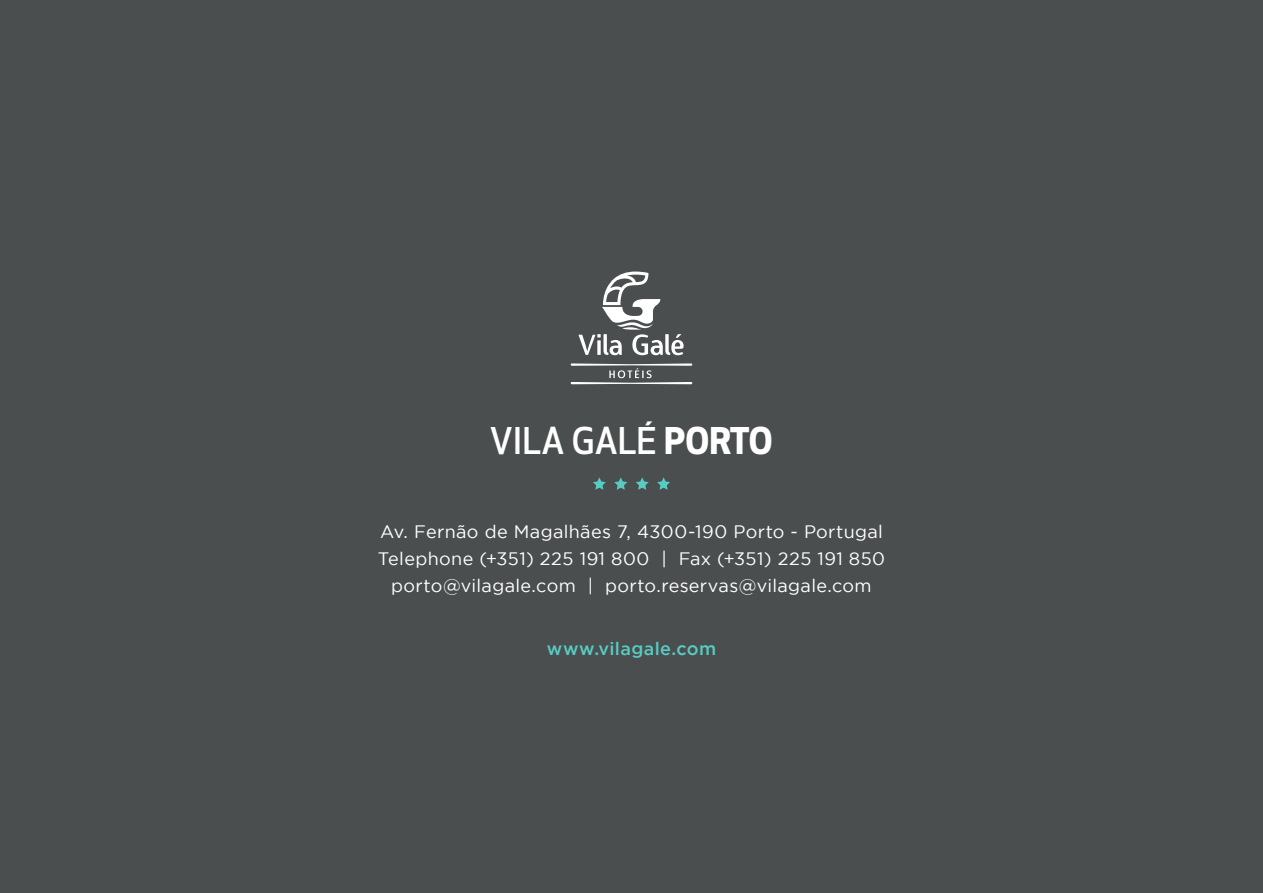
<style>
.page{position:relative;width:1263px;height:893px;background:#4a4e4f}
.page>*{position:absolute;margin:0;border:0;box-sizing:border-box;transform-origin:0 0}
.t1{font:500 36px "Apex New";color:#fff}
.t2{font:18px/27px "Gotham";letter-spacing:.02em;color:#fff;text-align:center}
.t3{font:500 18px "Gotham";letter-spacing:.02em;color:#58ccc2}
.s1{font-weight:700}
</style>
<div class="page">
<svg style="left:578px;top:272px;width:106px;height:83px"></svg>
<svg style="left:570px;top:363px;width:123px;height:21px"></svg>
<svg style="left:593px;top:477px;width:13px;height:13px"></svg>
<svg style="left:614px;top:477px;width:13px;height:13px"></svg>
<svg style="left:636px;top:477px;width:13px;height:13px"></svg>
<svg style="left:657px;top:477px;width:13px;height:13px"></svg>
<h1 class="t1" style="left:490px;top:417px;width:285px">VILA GALÉ <span class="s1">PORTO</span></h1>
<p class="t2" style="left:378px;top:518px;width:509px">Av. Fernão de Magalhães 7, 4300-190 Porto - Portugal<br>Telephone (+351) 225 191 800 | Fax (+351) 225 191 850 porto@vilagale.com | porto.reservas@vilagale.com</p>
<p class="t3" style="left:547px;top:636px;width:171px">www.vilagale.com</p>
</div>
